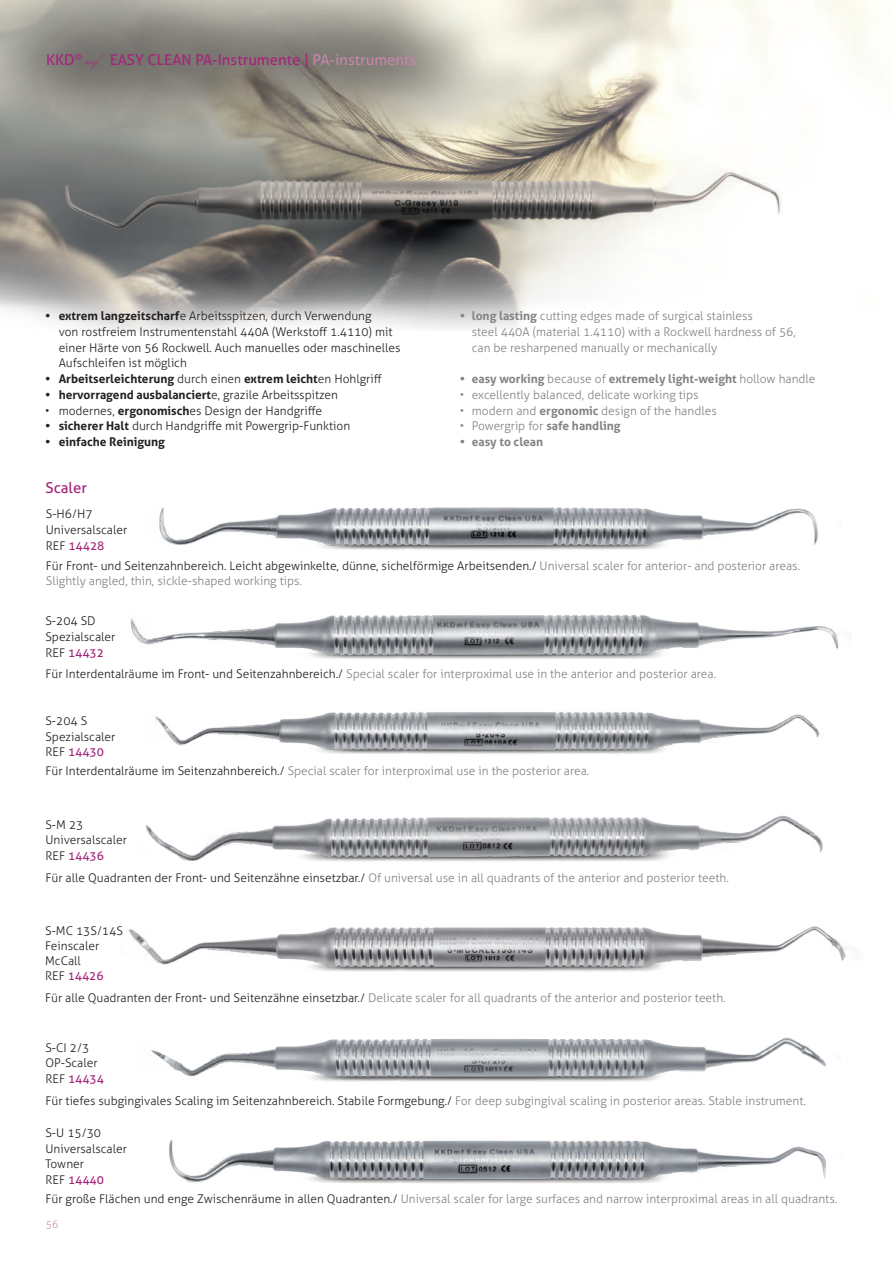
<style>
.page{position:relative;width:893px;height:1263px;background:#fff}
.page>*{position:absolute;margin:0;border:0;box-sizing:border-box;transform-origin:0 0}
.t1{font:15px "Aller";color:#a5247a}
.t2{font:300 12px/15.8px "Aller";color:#808285}
.t3{font:300 12px/15.8px "Aller";color:#231f20}
.t4{font:700 12px "Aller";color:#231f20}
.t5{font:700 12px "Aller";color:#808285}
.t6{font:300 10.5px "Aller";color:#c98eb0}
.s1{font-family:"Palace Script";font-size:21px}
.s2{color:#c585aa}
.s3{font-weight:700}
.s4{font-weight:300}
.s5{font-weight:400;color:#a5247a}
.s6{color:#231f20}
.s7{color:#808285}
</style>
<div class="page">
<img style="left:0;top:0;width:870px;height:331px">
<div style="left:0;top:0;width:504px;height:159px;background:#231f20;opacity:.75"></div>
<img style="left:129px;top:926px;width:718px;height:46px">
<img style="left:159px;top:507px;width:659px;height:43px">
<img style="left:155px;top:711px;width:665px;height:43px">
<img style="left:130px;top:615px;width:709px;height:44px">
<img style="left:151px;top:1037px;width:675px;height:45px">
<img style="left:145px;top:815px;width:678px;height:46px">
<img style="left:169px;top:1140px;width:657px;height:43px">
<p class="t1" style="left:46px;top:51px;width:372px">KKD<sup>®</sup> <span class="s1">mf</span> EASY CLEAN PA-Instrumente | <span class="s2">PA-instruments</span></p>
<p class="t3" style="left:59px;top:308px;width:343px;text-indent:-13px"><span class="s3">• extrem langzeitscharf</span>e Arbeitsspitzen, durch Verwendung<br>von rostfreiem Instrumentenstahl 440A (Werkstoff 1.4110) mit einer Härte von 56 Rockwell. Auch manuelles oder maschinelles Aufschleifen ist möglich</p>
<p class="t4" style="left:45px;top:371px;width:338px">• Arbeitserleichterung <span class="s4">durch einen</span> extrem leicht<span class="s4">en Hohlgriff</span></p>
<p class="t4" style="left:45px;top:387px;width:294px">• hervorragend ausbalanciert<span class="s4">e, grazile Arbeitsspitzen</span></p>
<p class="t3" style="left:45px;top:402px;width:278px">• modernes, <span class="s3">ergonomisch</span>es Design der Handgriffe</p>
<p class="t3" style="left:45px;top:418px;width:307px"><span class="s3">• sicherer Halt</span> durch Handgriffe mit Powergrip-Funktion</p>
<p class="t4" style="left:45px;top:434px;width:121px">• einfache Reinigung</p>
<p class="t1" style="left:45px;top:478px;width:43px">Scaler</p>
<p class="t3" style="left:46px;top:506px;width:83px">S-H6/H7<br>Universalscaler<br>REF <span class="s5">14428</span></p>
<p class="t2" style="left:472px;top:308px;width:326px;text-indent:-12px"><span class="s3">• long lasting</span> cutting edges made of surgical stainless<br>steel 440A (material 1.4110) with a Rockwell hardness of 56, can be resharpened manually or mechanically</p>
<p class="t5" style="left:460px;top:371px;width:357px">• easy working <span class="s4">because of</span> extremely light-weight <span class="s4">hollow handle</span></p>
<p class="t2" style="left:460px;top:387px;width:240px">• excellently balanced, delicate working tips</p>
<p class="t2" style="left:460px;top:402px;width:258px">• modern and <span class="s3">ergonomic</span> design of the handles</p>
<p class="t2" style="left:460px;top:418px;width:162px">• Powergrip for <span class="s3">safe handling</span></p>
<p class="t5" style="left:460px;top:434px;width:85px">• easy to clean</p>
<p class="t2" style="left:46px;top:557px;width:756px"><span class="s6">Für Front- und Seitenzahnbereich. Leicht abgewinkelte, dünne, sichelförmige Arbeitsenden./</span> Universal scaler for anterior- and posterior areas.<br>Slightly angled, thin, sickle-shaped working tips.</p>
<p class="t3" style="left:45px;top:613px;width:71px">S-204 SD<br>Spezialscaler<br>REF <span class="s5">14432</span></p>
<p class="t2" style="left:45px;top:666px;width:672px"><span class="s6">Für Interdentalräume im Front- und Seitenzahnbereich./</span> Special scaler for interproximal use in the anterior and posterior area.</p>
<p class="t3" style="left:45px;top:713px;width:71px">S-204 S<br>Spezialscaler<br>REF <span class="s5">14430</span></p>
<p class="t2" style="left:45px;top:763px;width:545px"><span class="s6">Für Interdentalräume im Seitenzahnbereich./</span> Special scaler for interproximal use in the posterior area.</p>
<p class="t3" style="left:45px;top:817px;width:83px">S-M 23<br>Universalscaler<br>REF <span class="s5">14436</span></p>
<p class="t2" style="left:45px;top:870px;width:685px"><span class="s6">Für alle Quadranten der Front- und Seitenzähne einsetzbar./</span> Of universal use in all quadrants of the anterior and posterior teeth.</p>
<p class="t3" style="left:45px;top:923px;width:79px;line-height:15px">S-MC 13S/14S<br>Feinscaler<br>McCall<br>REF <span class="s5">14426</span></p>
<p class="t2" style="left:45px;top:990px;width:682px"><span class="s6">Für alle Quadranten der Front- und Seitenzähne einsetzbar./</span> Delicate scaler for all quadrants of the anterior and posterior teeth.</p>
<p class="t3" style="left:45px;top:1039px;width:60px">S-CI 2/3<br>OP-Scaler<br>REF <span class="s5">14434</span></p>
<p class="t3" style="left:45px;top:1092px;width:762px">Für tiefes subgingivales Scaling im Seitenzahnbereich. Stabile Formgebung./ <span class="s7">For deep subgingival scaling in posterior areas. Stable instrument.</span></p>
<p class="t3" style="left:45px;top:1125px;width:83px">S-U 15/30<br>Universalscaler<br>Towner<br>REF <span class="s5">14440</span></p>
<p class="t6" style="left:46px;top:1218px;width:14px">56</p>
<p class="t2" style="left:45px;top:1191px;width:793px"><span class="s6">Für große Flächen und enge Zwischenräume in allen Quadranten./</span> Universal scaler for large surfaces and narrow interproximal areas in all quadrants.</p>
</div>
